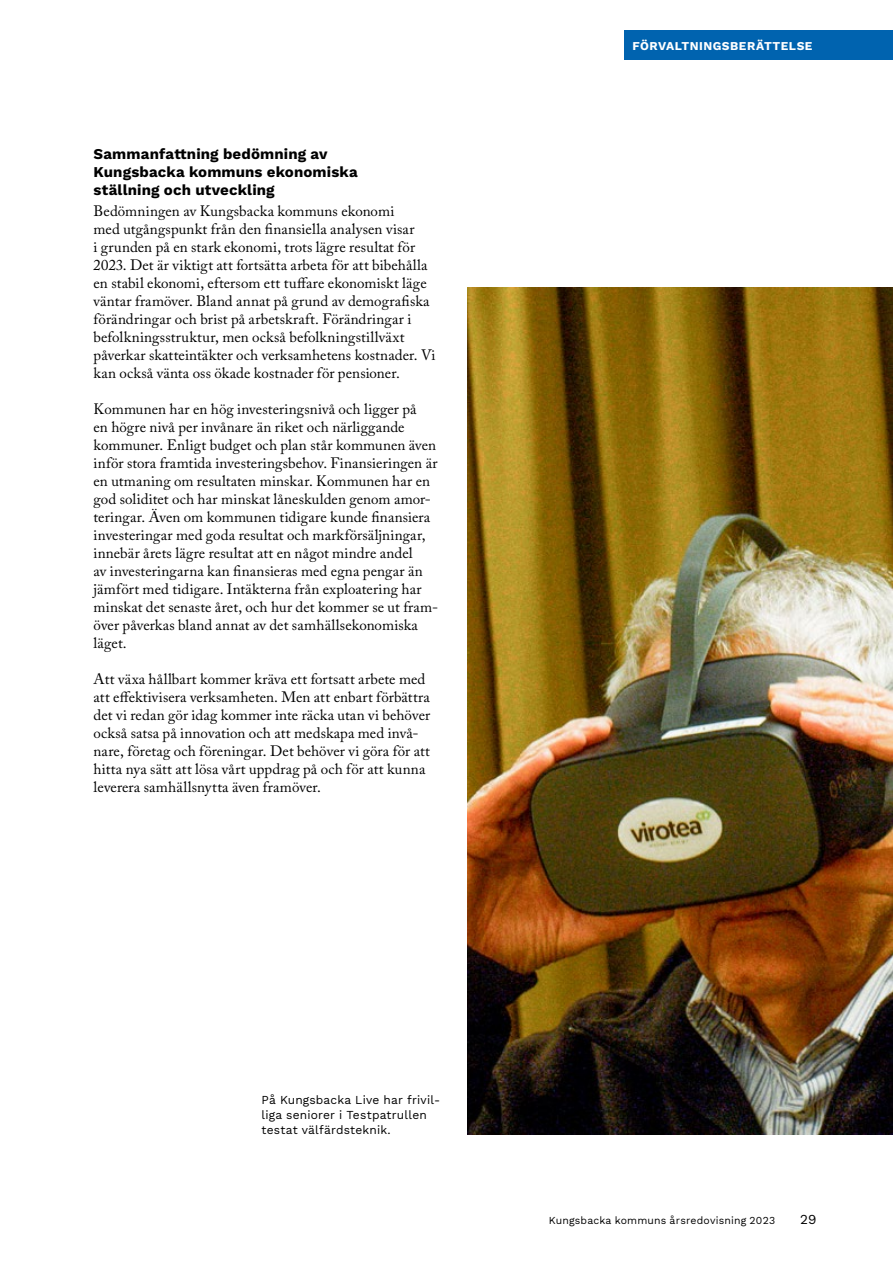
<style>
.page{position:relative;width:893px;height:1263px;background:#fff}
.page>*{position:absolute;margin:0;border:0;box-sizing:border-box;transform-origin:0 0}
.Brödtext{font:15px/18px "Adobe Caslon Pro";letter-spacing:.01em;color:#000}
.Mellanrubrik_1{font:700 15px/18px "Work Sans";letter-spacing:.01em;color:#000}
.t1{font:13.5px "Work Sans";color:#000}
.Bildtext{font:12px/15px "Work Sans";letter-spacing:.015em;color:#000}
.t2{font:700 12px "Work Sans";letter-spacing:.04em;color:#fff}
.t3{font:10.5px "Work Sans";letter-spacing:.015em;color:#000}
</style>
<div class="page">
<div style="left:624px;top:30px;width:269px;height:30px;background:#0063af"></div>
<img style="left:468px;top:287px;width:425px;height:847px">
<h3 class="Mellanrubrik_1" style="left:94px;top:146px;width:266px">Sammanfattning bedömning av<br>Kungsbacka kommuns ekonomiska ställning och utveckling</h3>
<p class="Brödtext" style="left:94px;top:202px;width:343px">Bedömningen av Kungsbacka kommuns ekonomi<br>med utgångspunkt från den finansiella analysen visar<br>i grunden på en stark ekonomi, trots lägre resultat för 2023. Det är viktigt att fortsätta arbeta för att bibehålla en stabil ekonomi, eftersom ett tuffare ekonomiskt läge väntar framöver. Bland annat på grund av demografiska förändringar och brist på arbetskraft. Förändringar i befolkningsstruktur, men också befolkningstillväxt påverkar skatteintäkter och verksamhetens kostnader. Vi kan också vänta oss ökade kostnader för pensioner.</p>
<p class="Brödtext" style="left:94px;top:400px;width:346px">Kommunen har en hög investeringsnivå och ligger på<br>en högre nivå per invånare än riket och närliggande kommuner. Enligt budget och plan står kommunen även inför stora framtida investeringsbehov. Finansieringen är en utmaning om resultaten minskar. Kommunen har en god soliditet och har minskat låneskulden genom amor&shy;teringar. Även om kommunen tidigare kunde finansiera investeringar med goda resultat och markförsäljningar, innebär årets lägre resultat att en något mindre andel<br>av investeringarna kan finansieras med egna pengar än jämfört med tidigare. Intäkterna från exploatering har minskat det senaste året, och hur det kommer se ut fram&shy;över påverkas bland annat av det samhällsekonomiska läget.</p>
<p class="Brödtext" style="left:94px;top:670px;width:338px">Att växa hållbart kommer kräva ett fortsatt arbete med att effektivisera verksamheten. Men att enbart förbättra det vi redan gör idag kommer inte räcka utan vi behöver också satsa på innovation och att medskapa med invå&shy;nare, företag och föreningar. Det behöver vi göra för att hitta nya sätt att lösa vårt uppdrag på och för att kunna leverera samhällsnytta även framöver.</p>
<p class="t2" style="left:632px;top:39px;width:181px">FÖRVALTNINGSBERÄTTELSE</p>
<p class="Bildtext" style="left:261px;top:1092px;width:180px">På Kungsbacka Live har frivil&shy;liga seniorer i Testpatrullen testat välfärdsteknik.</p>
<p class="t3" style="left:549px;top:1212px;width:228px">Kungsbacka kommuns årsredovisning 2023</p>
<p class="t1" style="left:800px;top:1209px;width:18px">29</p>
</div>
